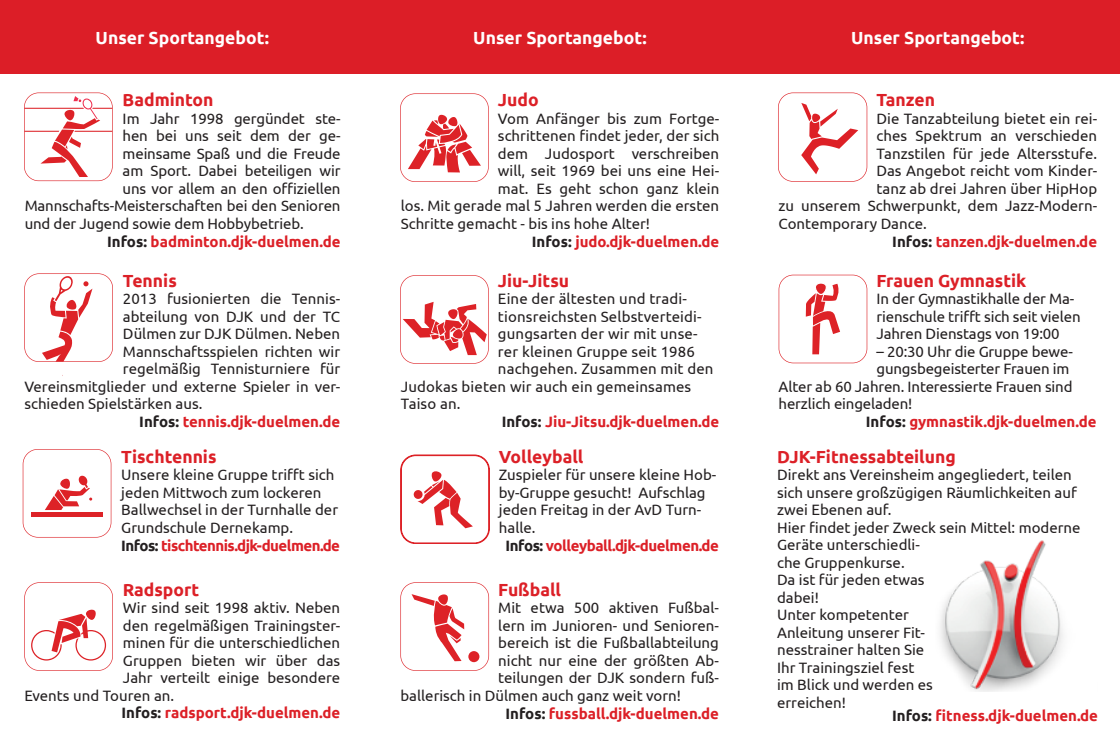
<style>
.page{position:relative;width:1120px;height:747px;background:#fff}
.page>*{position:absolute;margin:0;border:0;box-sizing:border-box;transform-origin:0 0}
.t1{font:700 17.5px "Ubuntu";color:#dc2027}
.t2{font:700 17.5px "Ubuntu";color:#fff}
.t3{font:15px/17.5px "Ubuntu";color:#231f20}
.t4{font:700 15px "Ubuntu";color:#dc2027}
.t5{font:700 15px "Ubuntu";letter-spacing:-.03em;color:#dc2027}
.s1{color:#231f20}
.s2{font-weight:700}
.s3{font-weight:700;color:#dc2027}
</style>
<div class="page">
<div style="left:0;top:0;width:1119px;height:73px;background:#dc1e27"></div>
<svg style="left:24px;top:582px;width:89px;height:89px"></svg>
<svg style="left:24px;top:273px;width:89px;height:89px"></svg>
<svg style="left:400px;top:582px;width:89px;height:89px"></svg>
<svg style="left:778px;top:93px;width:89px;height:89px"></svg>
<svg style="left:24px;top:93px;width:89px;height:88px"></svg>
<svg style="left:400px;top:93px;width:88px;height:89px"></svg>
<svg style="left:400px;top:275px;width:88px;height:89px"></svg>
<svg style="left:23px;top:449px;width:88px;height:89px"></svg>
<svg style="left:778px;top:275px;width:89px;height:88px"></svg>
<svg style="left:400px;top:455px;width:89px;height:89px"></svg>
<img style="left:940px;top:541px;width:123px;height:151px">
<p class="t2" style="left:96px;top:27px;width:175px">Unser Sportangebot:</p>
<p class="t2" style="left:473px;top:27px;width:175px">Unser Sportangebot:</p>
<p class="t2" style="left:850px;top:27px;width:175px">Unser Sportangebot:</p>
<p class="t1" style="left:123px;top:89px;width:92px">Badminton</p>
<p class="t3" style="left:123px;top:109px;width:219px">Im Jahr 1998 gergündet ste-</p>
<p class="t3" style="left:123px;top:127px;width:219px">hen bei uns seit dem der ge-</p>
<p class="t3" style="left:123px;top:144px;width:219px">meinsame Spaß und die Freude</p>
<p class="t3" style="left:123px;top:162px;width:219px">am Sport. Dabei beteiligen wir</p>
<p class="t3" style="left:123px;top:179px;width:219px">uns vor allem an den offiziellen</p>
<p class="t3" style="left:25px;top:197px;width:317px">Mannschafts-Meisterschaften bei den Senioren</p>
<p class="t3" style="left:25px;top:214px;width:280px">und der Jugend sowie dem Hobbybetrieb.</p>
<p class="t4" style="left:107px;top:232px;width:235px"><span class="s1">Infos:</span> badminton.djk-duelmen.de</p>
<p class="t1" style="left:123px;top:270px;width:55px">Tennis</p>
<p class="t3" style="left:123px;top:290px;width:219px">2013 fusionierten die Tennis-</p>
<p class="t3" style="left:123px;top:307px;width:219px">abteilung von DJK und der TC</p>
<p class="t3" style="left:123px;top:325px;width:219px">Dülmen zur DJK Dülmen. Neben</p>
<p class="t3" style="left:123px;top:342px;width:219px">Mannschaftsspielen richten wir</p>
<p class="t3" style="left:123px;top:360px;width:219px">regelmäßig Tennisturniere für</p>
<p class="t3" style="left:24px;top:377px;width:317px">Vereinsmitglieder und externe Spieler in ver-</p>
<p class="t3" style="left:24px;top:395px;width:179px">schieden Spielstärken aus.</p>
<p class="t4" style="left:139px;top:413px;width:202px"><span class="s1">Infos:</span> tennis.djk-duelmen.de</p>
<p class="t1" style="left:121px;top:446px;width:97px">Tischtennis</p>
<p class="t3" style="left:121px;top:465px;width:220px">Unsere kleine Gruppe trifft sich jeden Mittwoch zum lockeren<br>Ballwechsel in der Turnhalle der<br>Grundschule Dernekamp.<br><span class="s2">Infos:</span> <span class="s3">tischtennis.djk-duelmen.de</span></p>
<p class="t1" style="left:123px;top:579px;width:78px">Radsport</p>
<p class="t3" style="left:123px;top:599px;width:219px">Wir sind seit 1998 aktiv. Neben</p>
<p class="t3" style="left:123px;top:616px;width:219px">den regelmäßigen Trainingster-</p>
<p class="t3" style="left:123px;top:634px;width:219px">minen für die unterschiedlichen</p>
<p class="t3" style="left:123px;top:651px;width:219px">Gruppen bieten wir über das</p>
<p class="t3" style="left:123px;top:669px;width:219px">Jahr verteilt einige besondere</p>
<p class="t3" style="left:24px;top:686px;width:151px">Events und Touren an.</p>
<p class="t4" style="left:121px;top:704px;width:220px"><span class="s1">Infos:</span> radsport.djk-duelmen.de</p>
<p class="t1" style="left:498px;top:89px;width:42px">Judo</p>
<p class="t3" style="left:498px;top:109px;width:223px">Vom Anfänger bis zum Fortge-</p>
<p class="t3" style="left:498px;top:127px;width:223px">schrittenen findet jeder, der sich</p>
<p class="t3" style="left:498px;top:144px;width:223px">dem Judosport verschreiben</p>
<p class="t3" style="left:498px;top:162px;width:223px">will, seit 1969 bei uns eine Hei-</p>
<p class="t3" style="left:498px;top:179px;width:223px">mat. Es geht schon ganz klein</p>
<p class="t3" style="left:400px;top:197px;width:320px">los. Mit gerade mal 5 Jahren werden die ersten</p>
<p class="t3" style="left:400px;top:214px;width:251px">Schritte gemacht - bis ins hohe Alter!</p>
<p class="t4" style="left:531px;top:232px;width:189px"><span class="s1">Infos:</span> judo.djk-duelmen.de</p>
<p class="t1" style="left:498px;top:270px;width:73px">Jiu-Jitsu</p>
<p class="t3" style="left:498px;top:290px;width:190px">Eine der ältesten und tradi-</p>
<p class="t3" style="left:498px;top:307px;width:205px">tionsreichsten Selbstverteidi-</p>
<p class="t3" style="left:498px;top:325px;width:201px">gungsarten der wir mit unse-</p>
<p class="t3" style="left:498px;top:342px;width:198px">rer kleinen Gruppe seit 1986</p>
<p class="t3" style="left:498px;top:360px;width:217px">nachgehen. Zusammen mit den</p>
<p class="t3" style="left:400px;top:377px;width:292px">Judokas bieten wir auch ein gemeinsames</p>
<p class="t3" style="left:400px;top:395px;width:61px">Taiso an.</p>
<p class="t4" style="left:501px;top:413px;width:219px"><span class="s1">Infos:</span> Jiu-Jitsu.djk-duelmen.de</p>
<p class="t1" style="left:499px;top:446px;width:86px">Volleyball</p>
<p class="t3" style="left:499px;top:466px;width:219px">Zuspieler für unsere kleine Hob&shy;by-Gruppe gesucht! Aufschlag jeden Freitag in der AvD Turn&shy;halle.</p>
<p class="t5" style="left:505px;top:536px;width:215px"><span class="s1">Infos:</span> volleyball.djk-duelmen.de</p>
<p class="t1" style="left:498px;top:579px;width:64px">Fußball</p>
<p class="t3" style="left:498px;top:599px;width:222px">Mit etwa 500 aktiven Fußbal-</p>
<p class="t3" style="left:498px;top:616px;width:222px">lern im Junioren- und Senioren-</p>
<p class="t3" style="left:498px;top:634px;width:222px">bereich ist die Fußballabteilung</p>
<p class="t3" style="left:498px;top:651px;width:222px">nicht nur eine der größten Ab-</p>
<p class="t3" style="left:498px;top:669px;width:222px">teilungen der DJK sondern fuß-</p>
<p class="t3" style="left:400px;top:686px;width:282px">ballerisch in Dülmen auch ganz weit vorn!</p>
<p class="t4" style="left:505px;top:704px;width:215px"><span class="s1">Infos:</span> fussball.djk-duelmen.de</p>
<p class="t1" style="left:876px;top:89px;width:60px">Tanzen</p>
<p class="t3" style="left:876px;top:109px;width:222px">Die Tanzabteilung bietet ein rei-</p>
<p class="t3" style="left:876px;top:127px;width:222px">ches Spektrum an verschieden</p>
<p class="t3" style="left:876px;top:144px;width:222px">Tanzstilen für jede Altersstufe.</p>
<p class="t3" style="left:876px;top:162px;width:222px">Das Angebot reicht vom Kinder-</p>
<p class="t3" style="left:876px;top:179px;width:222px">tanz ab drei Jahren über HipHop</p>
<p class="t3" style="left:778px;top:197px;width:320px">zu unserem Schwerpunkt, dem Jazz-Modern-</p>
<p class="t3" style="left:778px;top:214px;width:150px">Contemporary Dance.</p>
<p class="t4" style="left:891px;top:232px;width:206px"><span class="s1">Infos:</span> tanzen.djk-duelmen.de</p>
<p class="t1" style="left:876px;top:270px;width:151px">Frauen Gymnastik</p>
<p class="t3" style="left:876px;top:290px;width:205px">In der Gymnastikhalle der Ma&shy;rienschule trifft sich seit vielen<br>Jahren Dienstags von 19:00</p>
<p class="t3" style="left:876px;top:342px;width:198px">– 20:30 Uhr die Gruppe bewe-</p>
<p class="t3" style="left:876px;top:360px;width:194px">gungsbegeisterter Frauen im</p>
<p class="t3" style="left:778px;top:377px;width:295px">Alter ab 60 Jahren. Interessierte Frauen sind</p>
<p class="t3" style="left:778px;top:395px;width:135px">herzlich eingeladen!</p>
<p class="t4" style="left:865px;top:413px;width:232px"><span class="s1">Infos:</span> gymnastik.djk-duelmen.de</p>
<p class="t1" style="left:776px;top:446px;width:180px">DJK-Fitnessabteilung</p>
<p class="t3" style="left:776px;top:466px;width:301px">Direkt ans Vereinsheim angegliedert, teilen sich unsere großzügigen Räumlichkeiten auf zwei Ebenen auf.</p>
<p class="t3" style="left:776px;top:518px;width:305px">Hier findet jeder Zweck sein Mittel: moderne<br>Geräte unterschiedli-<br>che Gruppenkurse.</p>
<p class="t3" style="left:776px;top:571px;width:157px">Da ist für jeden etwas dabei!<br>Unter kompetenter<br>Anleitung unserer Fit&shy;nesstrainer halten Sie<br>Ihr Trainingsziel fest im Blick und werden es erreichen!</p>
<p class="t4" style="left:891px;top:707px;width:207px"><span class="s1">Infos:</span> fitness.djk-duelmen.de</p>
</div>
